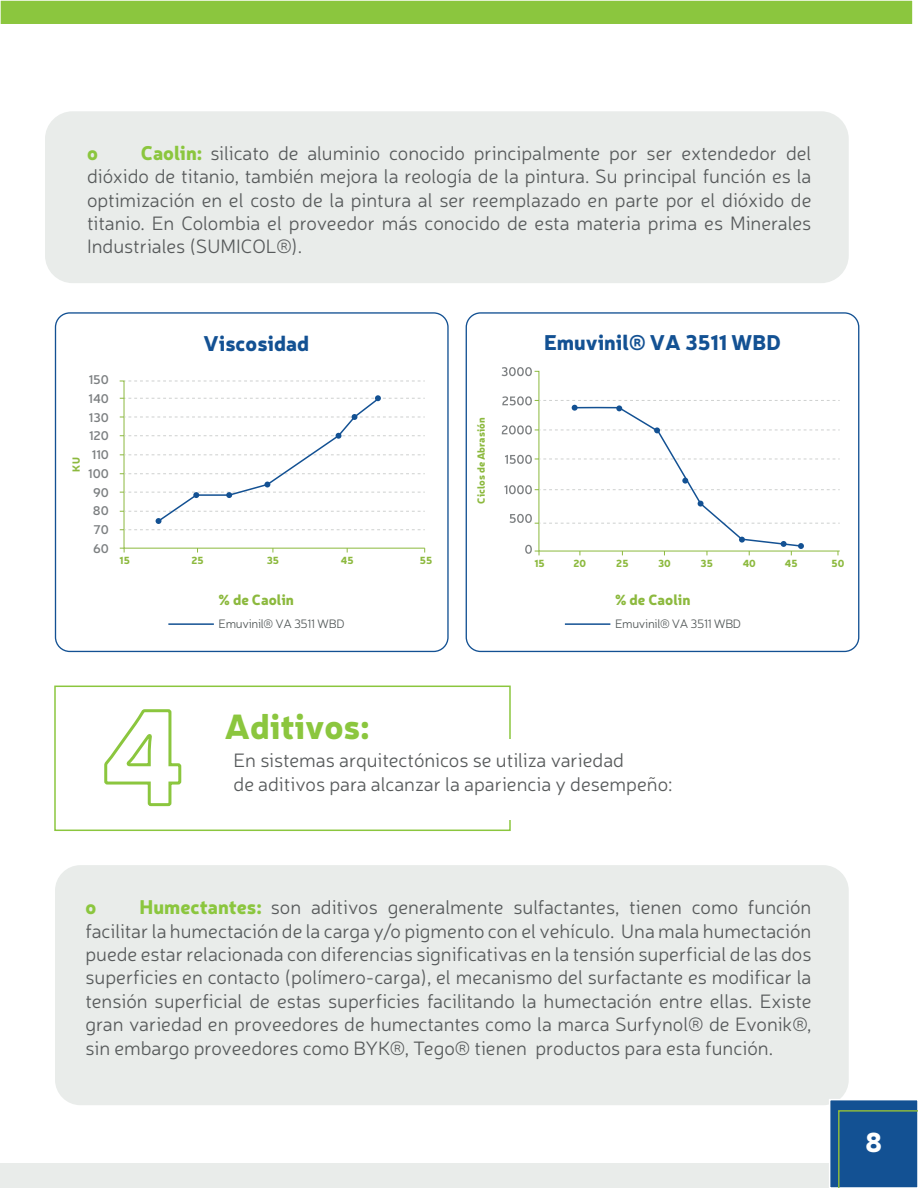
<style>
.page{position:relative;width:918px;height:1188px;background:#fff}
.page>*{position:absolute;margin:0;border:0;box-sizing:border-box;transform-origin:0 0}
.t1{font:900 34.35px "Neris";color:#8bc63e}
.t2{font:900 27px "Neris";color:#fff}
.t3{font:900 21px "Neris";color:#135193}
.t4{font:300 19.5px/23.4px "Neris";color:#575a5b;text-align:justify}
.t5{font:900 19.5px "Neris";color:#8bc63e}
.t6{font:900 14.55px "Neris";color:#8cb93e}
.t7{font:600 12.6px/18.8px "Neris";color:#7c7f81;text-align:center}
.t8{font:300 12.3px "Neris";letter-spacing:-.025em;color:#525858}
.t9{font:900 10.2px "Neris";color:#8cb93e}
.s1{font-weight:900;color:#8bc63e}
</style>
<div class="page">
<div style="left:0;top:1163px;width:915px;height:25px;background:#e9ecea"></div>
<div style="left:55px;top:865px;width:794px;height:240px;background:#e9ecea;border-radius:25px"></div>
<div style="left:45px;top:111px;width:804px;height:172px;background:#e9ecea;border-radius:28px"></div>
<svg style="left:104px;top:709px;width:78px;height:98px"></svg>
<div style="left:54px;top:686px;width:457px;height:145px;border:1px solid #8bc63e"></div>
<div style="left:219px;top:739px;width:480px;height:81px;background:#fff"></div>
<div style="left:0;top:0;width:913px;height:24px;background:#8bc63e"></div>
<div style="left:829px;top:1099px;width:89px;height:89px;background:#135193;border:2px solid #fff"></div>
<svg style="left:838px;top:1110px;width:80px;height:78px"></svg>
<svg style="left:119px;top:380px;width:306px;height:169px"></svg>
<svg style="left:120px;top:548px;width:5px;height:5px"></svg>
<svg style="left:120px;top:395px;width:305px;height:135px"></svg>
<hr style="left:168px;top:623px;width:46px;height:2px;background:#135193">
<div style="left:55px;top:312px;width:394px;height:340px;border:1px solid #135193;border-radius:14px"></div>
<div style="left:466px;top:312px;width:393px;height:340px;border:1px solid #135193;border-radius:14px"></div>
<svg style="left:502px;top:367px;width:30px;height:9px"></svg>
<svg style="left:502px;top:396px;width:338px;height:159px"></svg>
<hr style="left:565px;top:623px;width:45px;height:2px;background:#135193">
<p class="t4" style="left:87px;top:141px;width:726px;text-indent:54px"><span class="s1">Caolin:</span> silicato de aluminio conocido principalmente por ser extendedor del dióxido de titanio, también mejora la reología de la pintura. Su principal función es la optimización en el costo de la pintura al ser reemplazado en parte por el dióxido de titanio. En Colombia el proveedor más conocido de esta materia prima es Minerales Industriales (SUMICOL®).</p>
<p class="t5" style="left:87px;top:138px;width:12px">o</p>
<p class="t9" style="left:69px;top:472px;width:16px;rotate:-90deg">KU</p>
<p class="t7" style="left:88px;top:370px;width:22px">150<br>140<br>130<br>120<br>110<br>100<br>90<br>80<br>70<br>60</p>
<p class="t3" style="left:204px;top:328px;width:107px">Viscosidad</p>
<p class="t9" style="left:120px;top:553px;width:12px">15</p>
<p class="t9" style="left:191px;top:553px;width:14px">25</p>
<p class="t9" style="left:267px;top:553px;width:14px">35</p>
<p class="t9" style="left:341px;top:553px;width:14px">45</p>
<p class="t9" style="left:420px;top:553px;width:14px">55</p>
<p class="t6" style="left:219px;top:589px;width:77px">% de Caolin</p>
<p class="t8" style="left:219px;top:616px;width:128px">Emuvinil® VA 3511 WBD</p>
<p class="t9" style="left:474px;top:504px;width:87px;rotate:-90deg">Ciclos de Abrasión</p>
<p class="t3" style="left:544px;top:327px;width:238px">Emuvinil® VA 3511 WBD</p>
<p class="t9" style="left:535px;top:556px;width:12px">15</p>
<p class="t9" style="left:574px;top:556px;width:14px">20</p>
<p class="t9" style="left:616px;top:556px;width:14px">25</p>
<p class="t9" style="left:658px;top:556px;width:14px">30</p>
<p class="t9" style="left:701px;top:556px;width:14px">35</p>
<p class="t9" style="left:743px;top:556px;width:15px">40</p>
<p class="t9" style="left:785px;top:556px;width:14px">45</p>
<p class="t9" style="left:832px;top:556px;width:14px">50</p>
<p class="t6" style="left:615px;top:589px;width:77px">% de Caolin</p>
<p class="t8" style="left:615px;top:616px;width:128px">Emuvinil® VA 3511 WBD</p>
<h1 class="t1" style="left:225px;top:701px;width:147px">Aditivos:</h1>
<p class="t4" style="left:234px;top:748px;width:440px">En sistemas arquitectónicos se utiliza variedad<br>de aditivos para alcanzar la apariencia y desempeño:</p>
<p class="t4" style="left:86px;top:895px;width:728px;text-indent:54px"><span class="s1">Humectantes:</span> son aditivos generalmente sulfactantes, tienen como función facilitar la humectación de la carga y/o pigmento con el vehículo. Una mala humectación puede estar relacionada con diferencias significativas en la tensión superficial de las dos superficies en contacto (polímero-carga), el mecanismo del surfactante es modificar la tensión superficial de estas superficies facilitando la humectación entre ellas. Existe gran variedad en proveedores de humectantes como la marca Surfynol® de Evonik®, sin embargo proveedores como BYK®, Tego® tienen productos para esta función.</p>
<p class="t5" style="left:86px;top:893px;width:12px">o</p>
<h2 class="t2" style="left:865px;top:1122px;width:19px">8</h2>
</div>
